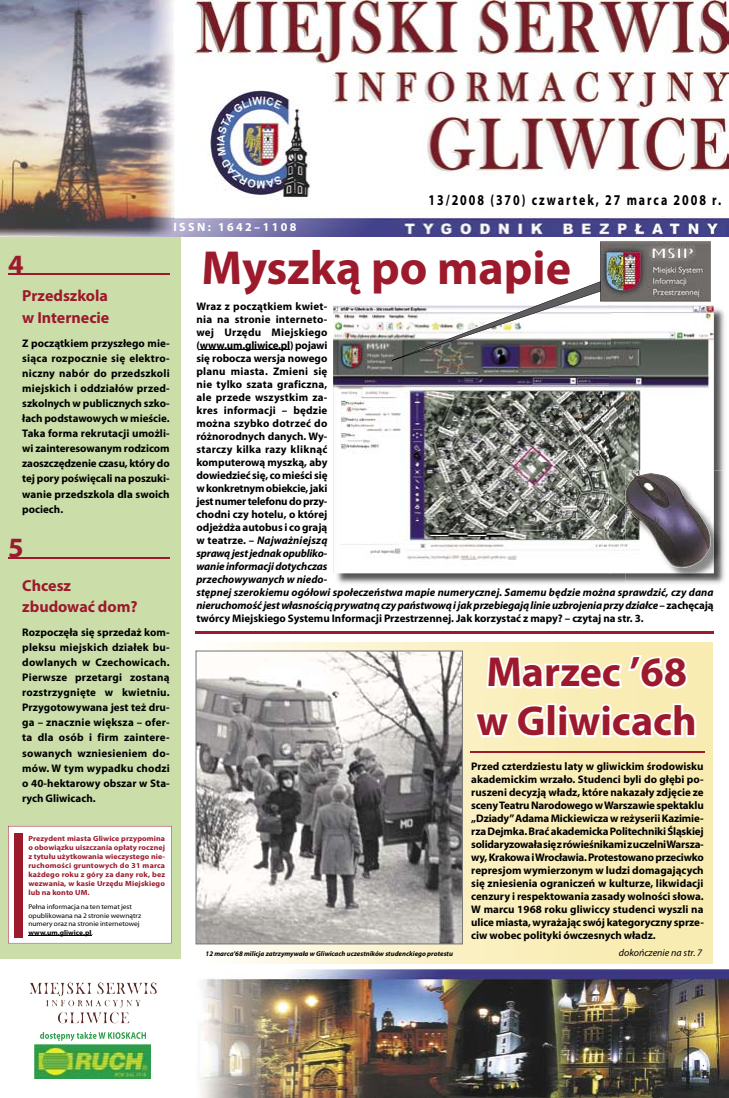
<style>
.page{position:relative;width:729px;height:1098px;background:#fff}
.page>*{position:absolute;margin:0;border:0;box-sizing:border-box;transform-origin:0 0}
.t1{font:700 48px "Myriad Pro";color:#9c1a2b}
.t2{font:700 42px/49px "Myriad Pro";color:#9c1a2b}
.t3{font:700 28px "Myriad Pro";color:#9c1a2b}
.t4{font:700 16px/21.8px "Myriad Pro";color:#9c1a2b}
.t5{font:700 15px "Myriad Pro";letter-spacing:.16em;color:#000;scale:.8 1}
.t6{font:700 12px "Myriad Pro";letter-spacing:.2em;color:#fff}
.t7{font:700 11px/13px "Myriad Pro";color:#000;text-align:justify}
.t8{font:italic 10px "Myriad Pro";color:#000}
.t9{font:700 7.5px/9.1px "Myriad Pro";letter-spacing:.01em;color:#9c1a2b;text-align:justify;scale:1.06 1}
.t10{font:7px/8.4px "Myriad Pro";color:#000;scale:1.06 1}
.t11{font:italic 700 7px "Myriad Pro";color:#000}
.s1{font-weight:700}
.s2{font-style:italic}
</style>
<div class="page">
<hr style="left:200px;top:349px;width:90px;height:1px;background:#000">
<img style="left:336px;top:552px;width:389px;height:32px">
<img style="left:713px;top:307px;width:12px;height:245px">
<img style="left:333px;top:306px;width:311px;height:267px">
<img style="left:644px;top:306px;width:69px;height:82px">
<div style="left:196px;top:641px;width:516px;height:322px;background:linear-gradient(to right,#fefcf1,#f8e9a5)"></div>
<div style="left:0;top:234px;width:181px;height:724px;background:#cbdda9"></div>
<hr style="left:8px;top:274px;width:162px;height:1px;background:#9c1a2b">
<hr style="left:8px;top:557px;width:162px;height:1px;background:#9c1a2b">
<hr style="left:195px;top:631px;width:518px;height:1px;background:#9c1a2b">
<hr style="left:195px;top:633px;width:518px;height:1px;background:#9c1a2b">
<div style="left:8px;top:825px;width:163px;height:117px;background:#fff"></div>
<hr style="left:28px;top:934px;width:63px;height:1px;background:#000">
<hr style="left:8px;top:825px;width:1px;height:117px;background:#9c1a2b">
<hr style="left:8px;top:942px;width:163px;height:1px;background:#9c1a2b">
<hr style="left:171px;top:825px;width:1px;height:117px;background:#9c1a2b">
<hr style="left:8px;top:825px;width:163px;height:1px;background:#9c1a2b">
<div style="left:14px;top:833px;width:9px;height:104px;background:#9c1a2b"></div>
<svg style="left:484px;top:652px;width:205px;height:38px"></svg>
<svg style="left:472px;top:702px;width:75px;height:38px"></svg>
<div style="left:546px;top:703px;width:10px;height:34px;border:4px solid #fff"></div>
<svg style="left:555px;top:701px;width:143px;height:39px"></svg>
<img style="left:196px;top:651px;width:265px;height:291px">
<hr style="left:195px;top:650px;width:1px;height:293px;background:#747474">
<hr style="left:196px;top:943px;width:266px;height:1px;background:#747474">
<hr style="left:462px;top:650px;width:1px;height:293px;background:#747474">
<hr style="left:196px;top:650px;width:266px;height:1px;background:#747474">
<hr style="left:470px;top:751px;width:234px;height:1px;background:#9c1a2b">
<img style="left:621px;top:242px;width:88px;height:58px">
<hr style="left:600px;top:301px;width:110px;height:1px;background:#000">
<hr style="left:710px;top:242px;width:1px;height:59px;background:#000">
<hr style="left:630px;top:241px;width:80px;height:1px;background:#000">
<hr style="left:600px;top:241px;width:30px;height:1px;background:#000">
<svg style="left:370px;top:241px;width:251px;height:119px"></svg>
<img style="left:625px;top:470px;width:99px;height:111px">
<img style="left:625px;top:470px;width:88px;height:103px">
<img style="left:625px;top:470px;width:86px;height:98px">
<img style="left:174px;top:0;width:554px;height:237px">
<img style="left:44px;top:969px;width:685px;height:128px">
<img style="left:0;top:0;width:174px;height:237px">
<img style="left:35px;top:1043px;width:116px;height:35px">
<img style="left:30px;top:982px;width:127px;height:23px">
<svg style="left:40px;top:1031px;width:106px;height:9px"></svg>
<p class="t6" style="left:173px;top:220px;width:125px">ISSN: 1642–1108</p>
<h3 class="t5" style="left:428px;top:191px;width:367px">13/2008 (370) czwartek, 27 marca 2008 r.</h3>
<h3 class="t3" style="left:8px;top:248px;width:17px">4</h3>
<h3 class="t4" style="left:22px;top:285px;width:89px">Przedszkola w Internecie</h3>
<p class="t7" style="left:22px;top:335px;width:149px;line-height:15.1px">Z początkiem przyszłego mie&shy;siąca rozpocznie się elektro&shy;niczny nabór do przedszkoli miejskich i oddziałów przed&shy;szkolnych w publicznych szko&shy;łach podstawowych w mieście.<br>Taka forma rekrutacji umożli&shy;wi zainteresowanym rodzicom zaoszczędzenie czasu, który do tej pory poświęcali na poszuki&shy;wanie przedszkola dla swoich pociech.</p>
<h3 class="t3" style="left:8px;top:532px;width:17px">5</h3>
<h3 class="t4" style="left:22px;top:574px;width:117px">Chcesz zbudować dom?</h3>
<p class="t7" style="left:22px;top:624px;width:149px;line-height:15.1px">Rozpoczęła się sprzedaż kom&shy;pleksu miejskich działek bu&shy;dowlanych w Czechowicach.<br>Pierwsze przetargi zostaną rozstrzygnięte w kwietniu.<br>Przygotowywana jest też dru&shy;ga – znacznie większa – ofer&shy;ta dla osób i firm zaintere&shy;sowanych wzniesieniem do&shy;mów. W tym wypadku chodzi o 40-hektarowy obszar w Sta&shy;rych Gliwicach.</p>
<p class="t9" style="left:28px;top:833px;width:130px">Prezydent miasta Gliwice przypomina o obowiązku uiszczania opłaty rocznej z tytułu użytkowania wieczystego nie&shy;ruchomości gruntowych do 31 marca każdego roku z góry za dany rok, bez wezwania, w kasie Urzędu Miejskiego lub na konto UM.</p>
<p class="t10" style="left:28px;top:902px;width:108px">Pełna informacja na ten temat jest opublikowana na 2 stronie wewnątrz numery oraz na stronie internetowej <span class="s1">www.um.gliwice.pl</span>.</p>
<h1 class="t1" style="left:201px;top:241px;width:371px">Myszką po mapie</h1>
<p class="t7" style="left:196px;top:299px;width:518px;text-align:left">Wraz z początkiem kwiet-<br>nia na stronie interneto-<br>wej Urzędu Miejskiego<br>(www.um.gliwice.pl) pojawi<br>się robocza wersja nowego<br>planu miasta. Zmieni się<br>nie tylko szata graficzna,<br>ale przede wszystkim za-<br>kres informacji – będzie<br>można szybko dotrzeć do<br>różnorodnych danych. Wy-<br>starczy kilka razy kliknąć<br>komputerową myszką, aby<br>dowiedzieć się, co mieści się<br>w konkretnym obiekcie, jaki<br>jest numer telefonu do przy-<br>chodni czy hotelu, o której<br>odjeżdża autobus i co grają<br>w teatrze. <span class="s2">– Najważniejszą<br>sprawą jest jednak opubliko-<br>wanie informacji dotychczas<br>przechowywanych w niedo-<br>stępnej szerokiemu ogółowi społeczeństwa mapie numerycznej. Samemu będzie można sprawdzić, czy dana nieruchomość jest własnością prywatną czy państwową i jak przebiegają linie uzbrojenia przy działce</span> – zachęcają twórcy Miejskiego Systemu Informacji Przestrzennej. Jak korzystać z mapy? – czytaj na str. 3.</p>
<h2 class="t2" style="left:476px;top:648px;width:222px">Marzec ’68 w Gliwicach</h2>
<p class="t11" style="left:205px;top:949px;width:249px">12 marca’68 milicja zatrzymywała w Gliwicach uczestników studenckiego protestu</p>
<p class="t7" style="left:471px;top:759px;width:234px">Przed czterdziestu laty w gliwickim środowisku akademickim wrzało. Studenci byli do głębi po&shy;ruszeni decyzją władz, które nakazały zdjęcie ze sceny Teatru Narodowego w Warszawie spektaklu „Dziady” Adama Mickiewicza w reżyserii Kazimie&shy;rza Dejmka. Brać akademicka Politechniki Śląskiej solidaryzowała się z rówieśnikami z uczelni Warsza&shy;wy, Krakowa i Wrocławia. Protestowano przeciwko represjom wymierzonym w ludzi domagających się zniesienia ograniczeń w kulturze, likwidacji cenzury i respektowania zasady wolności słowa.<br>W marcu 1968 roku gliwiccy studenci wyszli na ulice miasta, wyrażając swój kategoryczny sprze&shy;ciw wobec polityki ówczesnych władz.</p>
<p class="t8" style="left:619px;top:946px;width:85px">dokończenie na str. 7</p>
</div>
